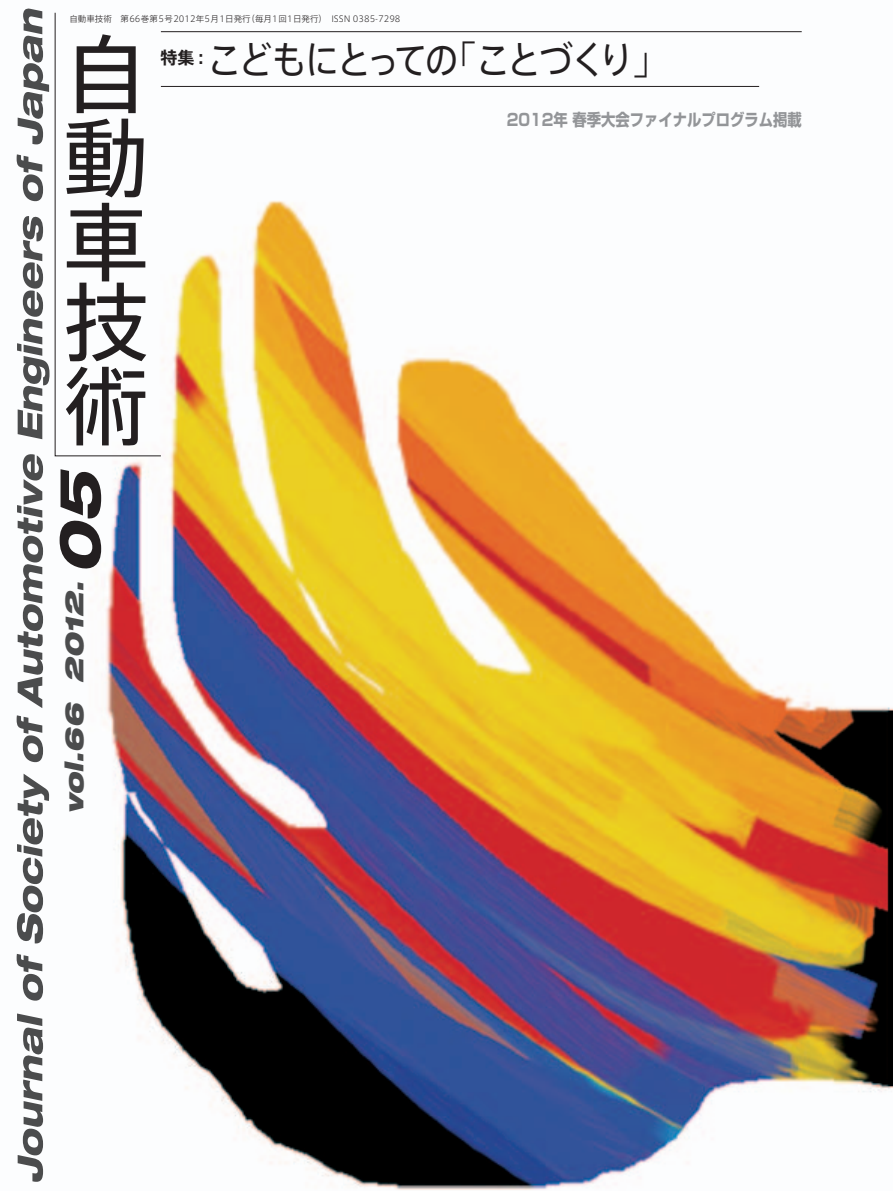
<style>
.page{position:relative;width:893px;height:1191px;background:#fff}
.page>*{position:absolute;margin:0;border:0;box-sizing:border-box;transform-origin:0 0}
.t1{font:italic 800 expanded 57.45px "Helvetica Neue LT Pro";color:#231f20}
.t2{font:38.25px "Axis Std Regular 90 pv RKSJ H";letter-spacing:-.095em;color:#231f20;scale:.9 1}
.t3{font:italic 900 expanded 25.5px "Helvetica Neue LT Pro";color:#4b4c4d}
.t4{font:16.95px "Axis Std Bold 90 pv RKSJ H";color:#231f20}
.t5{font:16.65px "Shin Go Bold 83 pv RKSJ H";color:#939598;scale:.86 1}
.t6{font:8.55px "Axis Std Light 90 pv RKSJ H";color:#231f20}
</style>
<div class="page">
<img style="left:16px;top:32px;width:877px;height:1158px">
<svg style="left:17px;top:8px;width:33px;height:1175px"></svg>
<svg style="left:54px;top:12px;width:108px;height:444px"></svg>
<svg style="left:66px;top:34px;width:80px;height:411px"></svg>
<hr style="left:161px;top:31px;width:641px;height:1px;background:#231f20">
<hr style="left:161px;top:86px;width:598px;height:1px;background:#231f20">
<p class="t6" style="left:69px;top:16px;width:333px">自動車技術　第66巻第5号2012年5月1日発行（毎月1回1日発行）　ISSN 0385-7298</p>
<p class="t4" style="left:161px;top:51px;width:50px">特集：</p>
<p class="t2" style="left:207px;top:45px;width:514px">こどもにとっての「ことづくり」</p>
<p class="t1" style="left:47px;top:574px;width:103px;rotate:-90deg">05</p>
<p class="t3" style="left:60px;top:814px;width:234px;rotate:-90deg">vol.66 2012.</p>
<p class="t5" style="left:507px;top:113px;width:345px">2012年 春季大会ファイナルプログラム掲載</p>
</div>
